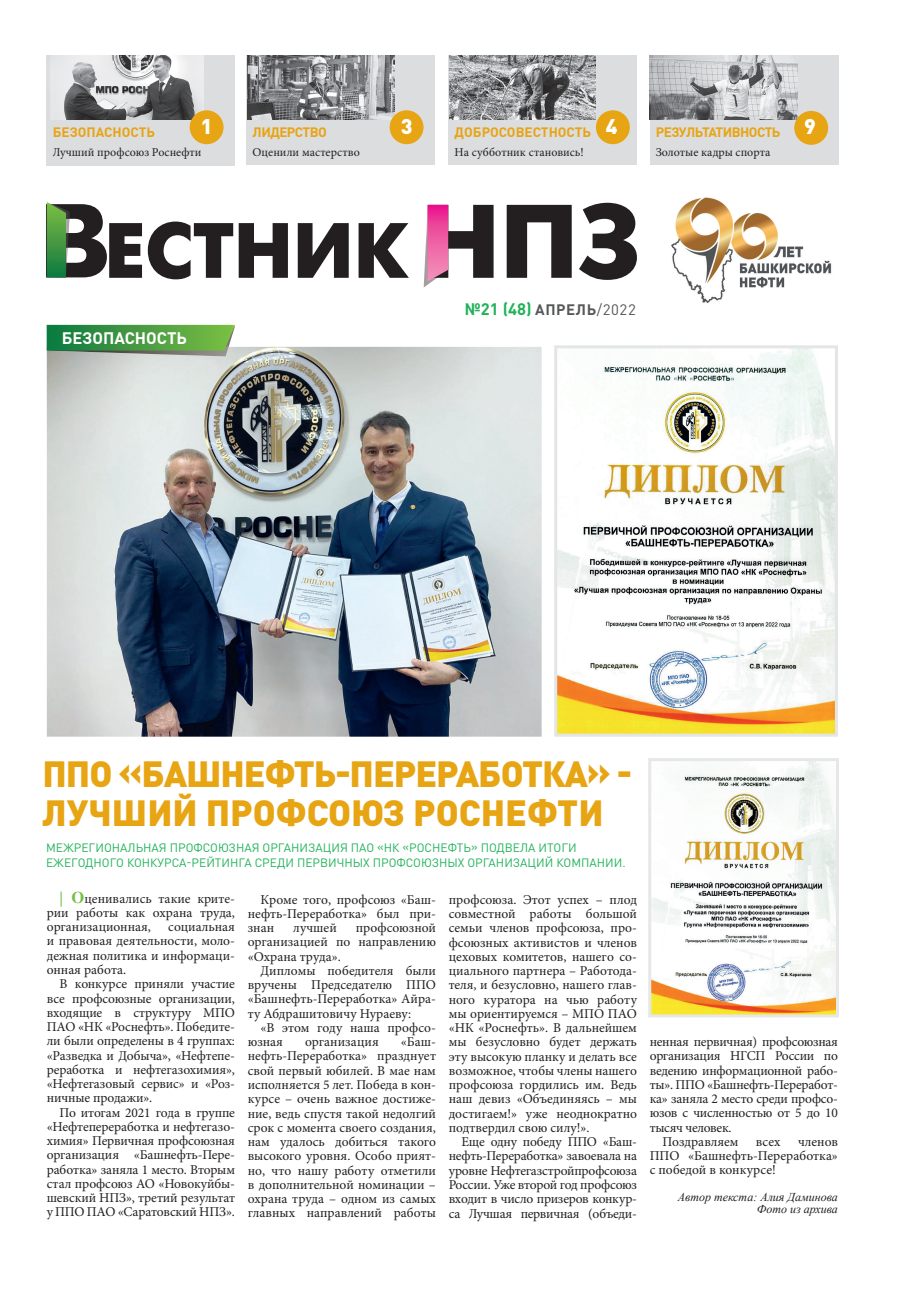
<style>
.page{position:relative;width:906px;height:1289px;background:#fff}
.page>*{position:absolute;margin:0;border:0;box-sizing:border-box;transform-origin:0 0}
.t1{font:900 36px/39px "DIN Pro";letter-spacing:-.025em;color:#e7a413}
.t2{font:900 21px "DIN Pro";color:#fff}
.t3{font:700 16.5px "DIN Pro";color:#21b259}
.t4{font:700 16.5px "DIN Pro";color:#fff}
.t5{font:13.5px/14.2px "Minion Pro";letter-spacing:-.005em;color:#231f20;text-align:justify}
.t6{font:700 13.5px "DIN Pro";letter-spacing:-.01em;color:#e7a413}
.t7{font:700 13.5px "DIN Pro";letter-spacing:-.04em;color:#e7a413}
.t8{font:13.5px "Minion Pro";letter-spacing:-.025em;color:#231f20}
.t9{font:12px/15px "DIN Pro";color:#21b259}
.t10{font:12px "Minion Pro";color:#231f20}
.t11{font:italic 12px/12px "Times New Roman";color:#231f20;text-align:right}
.s1{font-size:15px;color:#57585a}
.s2{font-weight:400;font-size:15px;color:#57585a}
.s3{font-family:"Times New Roman";font-weight:700;font-size:16.5px;color:#76c043}
</style>
<div class="page">
<img style="left:47px;top:347px;width:494px;height:389px">
<div style="left:449px;top:55px;width:188px;height:110px;background:#dcdddf"></div>
<img style="left:450px;top:55px;width:145px;height:64px">
<div style="left:596px;top:110px;width:34px;height:34px;background:#e7a413;border-radius:50%"></div>
<div style="left:47px;top:55px;width:188px;height:110px;background:#dcdddf"></div>
<img style="left:50px;top:55px;width:154px;height:64px">
<div style="left:190px;top:110px;width:33px;height:34px;background:#e7a413;border-radius:50%"></div>
<div style="left:650px;top:55px;width:188px;height:110px;background:#dcdddf"></div>
<img style="left:650px;top:55px;width:147px;height:64px">
<div style="left:794px;top:111px;width:34px;height:34px;background:#e7a413;border-radius:50%"></div>
<div style="left:247px;top:55px;width:188px;height:110px;background:#dcdddf"></div>
<img style="left:247px;top:56px;width:147px;height:63px">
<div style="left:390px;top:110px;width:33px;height:34px;background:#e7a413;border-radius:50%"></div>
<svg style="left:148px;top:221px;width:85px;height:58px"></svg>
<svg style="left:239px;top:223px;width:49px;height:55px"></svg>
<svg style="left:298px;top:223px;width:51px;height:55px"></svg>
<svg style="left:358px;top:223px;width:51px;height:55px"></svg>
<svg style="left:507px;top:205px;width:65px;height:73px"></svg>
<svg style="left:579px;top:203px;width:58px;height:77px"></svg>
<svg style="left:47px;top:202px;width:95px;height:76px"></svg>
<svg style="left:424px;top:205px;width:69px;height:82px"></svg>
<img style="left:671px;top:197px;width:161px;height:106px">
<svg style="left:648px;top:758px;width:191px;height:259px"></svg>
<svg style="left:554px;top:345px;width:284px;height:391px"></svg>
<img style="left:47px;top:350px;width:182px;height:6px">
<svg style="left:46px;top:325px;width:189px;height:25px;background:#489c46"></svg>
<h2 class="t2" style="left:401px;top:112px;width:13px">3</h2>
<p class="t6" style="left:53px;top:123px;width:104px">БЕЗОПАСНОСТЬ</p>
<h2 class="t2" style="left:606px;top:112px;width:13px">4</h2>
<p class="t10" style="left:53px;top:144px;width:150px">Лучший профсоюз Роснефти</p>
<h2 class="t2" style="left:201px;top:112px;width:13px">1</h2>
<p class="t7" style="left:656px;top:123px;width:126px">РЕЗУЛЬТАТИВНОСТЬ</p>
<p class="t10" style="left:656px;top:144px;width:116px">Золотые кадры спорта</p>
<p class="t7" style="left:253px;top:123px;width:76px">ЛИДЕРСТВО</p>
<h2 class="t2" style="left:804px;top:112px;width:13px">9</h2>
<p class="t10" style="left:253px;top:144px;width:109px">Оценили мастерство</p>
<p class="t6" style="left:454px;top:123px;width:138px">ДОБРОСОВЕСТНОСТЬ</p>
<p class="t10" style="left:454px;top:144px;width:131px">На субботник становись!</p>
<p class="t4" style="left:62px;top:326px;width:127px">БЕЗОПАСНОСТЬ</p>
<p class="t3" style="left:465px;top:298px;width:172px">№21 (48) <span class="s1">АПРЕЛЬ</span><span class="s2">/2022</span></p>
<h1 class="t1" style="left:43px;top:753px;width:591px">ППО «БАШНЕФТЬ-ПЕРЕРАБОТКА» -<br>ЛУЧШИЙ ПРОФСОЮЗ РОСНЕФТИ</h1>
<p class="t9" style="left:46px;top:839px;width:581px">МЕЖРЕГИОНАЛЬНАЯ ПРОФСОЮЗНАЯ ОРГАНИЗАЦИЯ ПАО «НК «РОСНЕФТЬ» ПОДВЕЛА ИТОГИ<br>ЕЖЕГОДНОГО КОНКУРСА-РЕЙТИНГА СРЕДИ ПЕРВИЧНЫХ ПРОФСОЮЗНЫХ ОРГАНИЗАЦИЙ КОМПАНИИ.</p>
<p class="t5" style="left:47px;top:891px;width:190px;text-indent:13px"><span class="s3">| О</span>ценивались такие крите&shy;рии работы как охрана труда, организационная,</p>
<p class="t5" style="left:47px;top:919px;width:190px;text-indent:121px">социальная и правовая деятельности, моло&shy;дежная политика и информаци&shy;онная работа.</p>
<p class="t5" style="left:47px;top:976px;width:190px;text-indent:13px">В конкурсе приняли участие все профсоюзные организации, входящие в структуру МПО ПАО «НК «Роснефть». Победите&shy;ли были определены в 4 группах: «Разведка и Добыча», «Нефтепе&shy;реработка и нефтегазохимия», «Нефтегазовый сервис» и «Роз&shy;ничные продажи».</p>
<p class="t5" style="left:47px;top:1105px;width:190px;text-indent:13px">По итогам 2021 года в группе «Нефтепереработка и нефтегазо&shy;химия» Первичная профсоюзная организация «Башнефть-Пере&shy;работка» заняла 1 место. Вторым стал профсоюз АО «Новокуйбы&shy;шевский НПЗ», третий результат у ППО ПАО «Саратовский НПЗ».</p>
<p class="t5" style="left:248px;top:892px;width:190px;text-indent:13px">Кроме того, профсоюз «Баш&shy;нефть-Переработка» был при&shy;знан</p>
<p class="t5" style="left:248px;top:920px;width:190px;text-indent:108px">профсоюзной организацией по направлению «Охрана труда».</p>
<p class="t5" style="left:248px;top:963px;width:190px;text-indent:13px">Дипломы победителя были вручены Председателю ППО «Башнефть-Переработка» Айра&shy;ту Абдрашитовичу Нураеву:</p>
<p class="t5" style="left:248px;top:1020px;width:190px;text-indent:13px">«В этом году наша профсо&shy;юзная</p>
<p class="t5" style="left:293px;top:920px;width:45px">лучшей</p>
<p class="t5" style="left:248px;top:1034px;width:190px;text-indent:153px">«Баш&shy;нефть-Переработка» празднует свой первый юбилей. В мае нам исполняется 5 лет. Победа в кон&shy;курсе – очень важное достиже&shy;ние, ведь спустя такой недолгий срок с момента своего создания, нам удалось добиться такого высокого уровня. Особо прият&shy;но, что нашу работу отметили в дополнительной номинации – охрана труда – одном из самых главных направлений работы</p>
<p class="t5" style="left:305px;top:1034px;width:75px">организация</p>
<p class="t5" style="left:449px;top:892px;width:190px">профсоюза. Этот успех – плод совместной работы большой семьи членов профсоюза, про&shy;фсоюзных активистов и членов цеховых комитетов, нашего со&shy;циального партнера – Работода&shy;теля, и безусловно, нашего глав&shy;ного куратора на чью работу мы ориентируемся – МПО ПАО «НК «Роснефть». В дальнейшем мы безусловно будет держать эту высокую планку и делать все возможное, чтобы члены нашего профсоюза гордились им. Ведь наш девиз «Объединяясь – мы достигаем!» уже неоднократно подтвердил свою силу!».</p>
<p class="t5" style="left:449px;top:1134px;width:190px;text-indent:13px">Еще одну победу ППО «Баш&shy;нефть-Переработка» завоевала на уровне Нефтегазстройпрофсоюза России. Уже второй год профсоюз входит в число призеров конкур&shy;са Лучшая первичная (объеди-</p>
<p class="t5" style="left:649px;top:1034px;width:190px">ненная первичная) профсоюзная</p>
<p class="t5" style="left:649px;top:1048px;width:190px">организация НГСП России по</p>
<p class="t5" style="left:649px;top:1063px;width:190px">ведению информационной рабо-</p>
<p class="t5" style="left:649px;top:1077px;width:190px">ты». ППО «Башнефть-Переработ-</p>
<p class="t5" style="left:649px;top:1091px;width:190px">ка» заняла 2 место среди профсо-</p>
<p class="t5" style="left:649px;top:1105px;width:190px">юзов с численностью от 5 до 10</p>
<p class="t8" style="left:649px;top:1118px;width:83px">тысяч человек.</p>
<p class="t5" style="left:662px;top:1134px;width:78px">Поздравляем</p>
<p class="t5" style="left:756px;top:1134px;width:26px">всех</p>
<p class="t5" style="left:649px;top:1134px;width:190px;text-indent:148px">членов ППО «Башнефть-Переработка» с победой в конкурсе!</p>
<p class="t11" style="left:678px;top:1190px;width:162px">Автор текста: Алия Даминова<br>Фото из архива</p>
</div>
